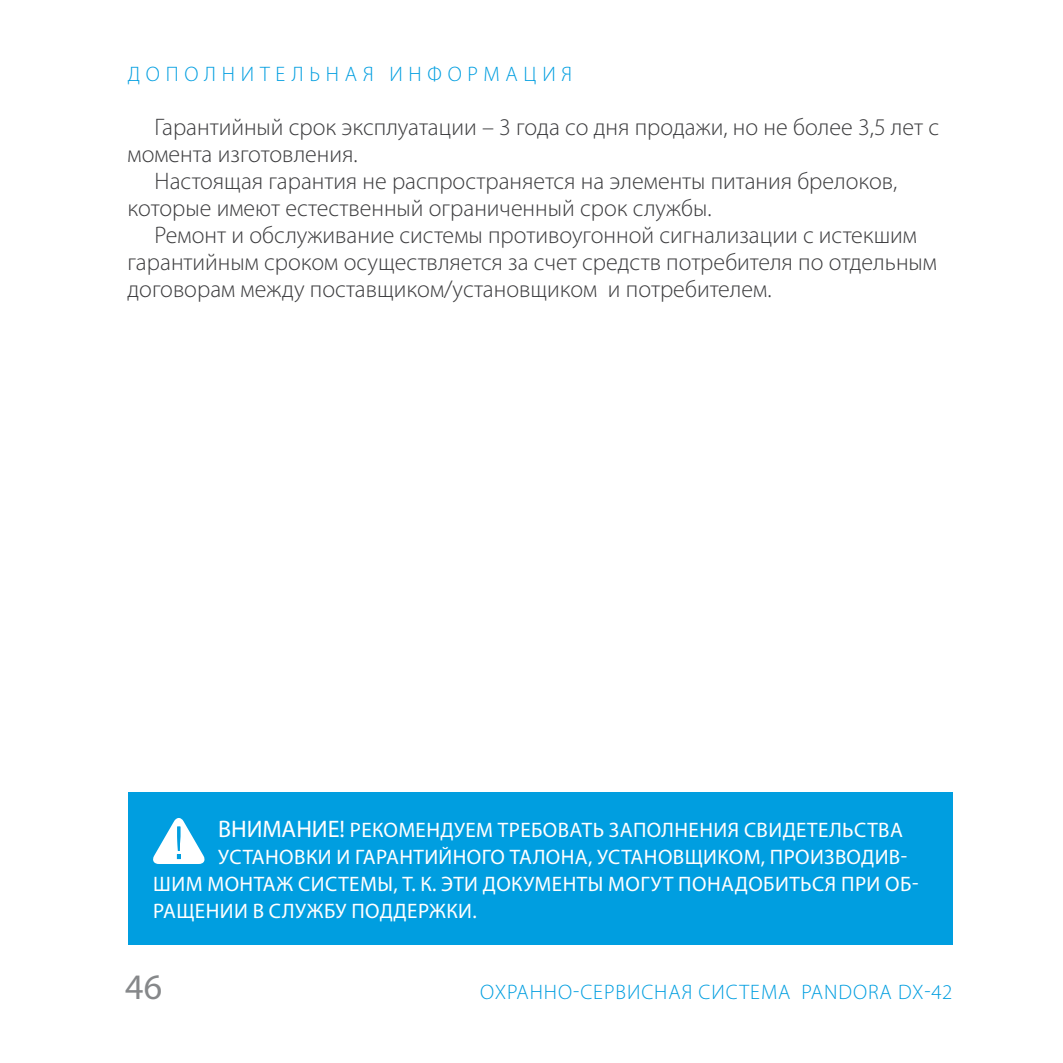
<style>
.page{position:relative;width:1063px;height:1063px;background:#fff}
.page>*{position:absolute;margin:0;border:0;box-sizing:border-box;transform-origin:0 0}
.t1{font:36px "Myriad Pro";color:#86888a}
.t2{font:300 24px "Myriad Pro";color:#3d3d3f}
.t3{font:21px "Myriad Pro";letter-spacing:.02em;color:#fff}
.t4{font:300 21px "Myriad Pro";letter-spacing:.045em;color:#009ee0}
.t5{font:300 21px "Myriad Pro";letter-spacing:.275em;color:#009ee0}
.s1{font-size:24px}
</style>
<div class="page">
<div style="left:128px;top:793px;width:824px;height:152px;background:#009ee0"></div>
<svg style="left:153px;top:818px;width:52px;height:46px"></svg>
<p class="t5" style="left:128px;top:61px;width:446px">ДОПОЛНИТЕЛЬНАЯ ИНФОРМАЦИЯ</p>
<p class="t2" style="left:155px;top:113px;width:786px">Гарантийный срок эксплуатации – 3 года со дня продажи, но не более 3,5 лет с</p>
<p class="t2" style="left:128px;top:140px;width:232px">момента изготовления.</p>
<p class="t2" style="left:155px;top:167px;width:744px">Настоящая гарантия не распространяется на элементы питания брелоков,</p>
<p class="t2" style="left:128px;top:194px;width:586px">которые имеют естественный ограниченный срок службы.</p>
<p class="t2" style="left:155px;top:221px;width:764px">Ремонт и обслуживание системы противоугонной сигнализации с истекшим</p>
<p class="t2" style="left:128px;top:248px;width:811px">гарантийным сроком осуществляется за счет средств потребителя по отдельным</p>
<p class="t2" style="left:128px;top:275px;width:646px">договорам между поставщиком/установщиком и потребителем.</p>
<p class="t3" style="left:218px;top:817px;width:686px"><span class="s1">ВНИМАНИЕ!</span> РЕКОМЕНДУЕМ ТРЕБОВАТЬ ЗАПОЛНЕНИЯ СВИДЕТЕЛЬСТВА</p>
<p class="t3" style="left:218px;top:844px;width:690px">УСТАНОВКИ И ГАРАНТИЙНОГО ТАЛОНА, УСТАНОВЩИКОМ, ПРОИЗВОДИВ-</p>
<p class="t3" style="left:153px;top:871px;width:767px">ШИМ МОНТАЖ СИСТЕМЫ, Т. К. ЭТИ ДОКУМЕНТЫ МОГУТ ПОНАДОБИТЬСЯ ПРИ ОБ-</p>
<p class="t3" style="left:153px;top:898px;width:325px">РАЩЕНИИ В СЛУЖБУ ПОДДЕРЖКИ.</p>
<h1 class="t1" style="left:125px;top:965px;width:38px">46</h1>
<p class="t4" style="left:480px;top:979px;width:474px">ОХРАННО-СЕРВИСНАЯ СИСТЕМА PANDORA DX-42</p>
</div>
